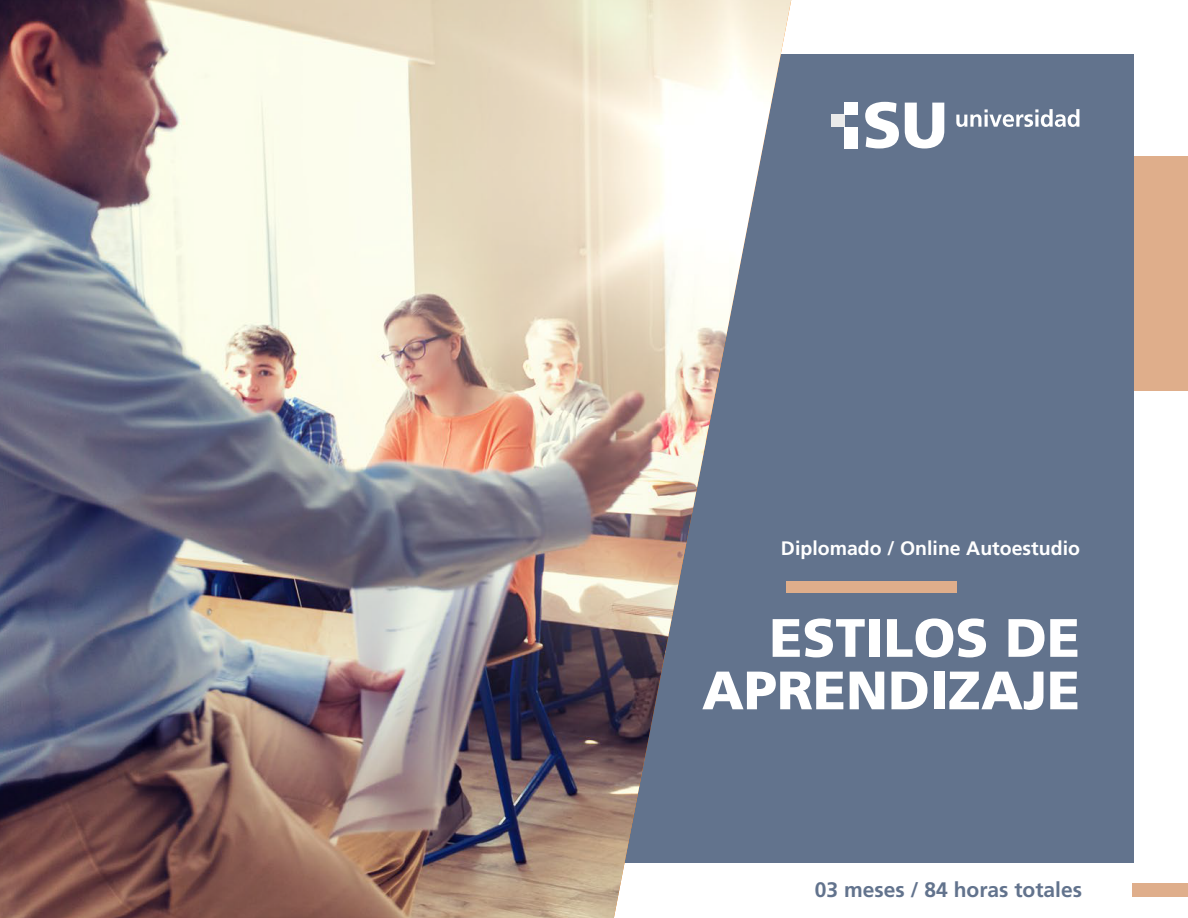
<style>
.page{position:relative;width:1188px;height:918px;background:#fff}
.page>*{position:absolute;margin:0;border:0;box-sizing:border-box;transform-origin:0 0}
.t1{font:900 54px/52.5px "Frutiger LT Std";color:#fff;text-align:right}
.t2{font:700 21px "Frutiger LT Std";color:#62738d}
.t3{font:700 19.5px "Frutiger LT Std";color:#fff}
</style>
<div class="page">
<div style="left:1133px;top:156px;width:55px;height:235px;background:#dfae8b"></div>
<div style="left:545px;top:55px;width:588px;height:808px;background:#62738d"></div>
<img style="left:0;top:0;width:791px;height:918px">
<div style="left:786px;top:581px;width:171px;height:12px;background:#dfae8b"></div>
<div style="left:1133px;top:883px;width:55px;height:14px;background:#dfae8b"></div>
<svg style="left:956px;top:109px;width:123px;height:18px"></svg>
<svg style="left:865px;top:102px;width:34px;height:46px"></svg>
<svg style="left:905px;top:103px;width:39px;height:45px"></svg>
<div style="left:831px;top:115px;width:14px;height:12px;background:#eaeaea"></div>
<div style="left:845px;top:103px;width:13px;height:12px;background:#fff"></div>
<div style="left:845px;top:127px;width:13px;height:21px;background:#fff"></div>
<p class="t3" style="left:781px;top:536px;width:301px">Diplomado / Online Autoestudio</p>
<h1 class="t1" style="left:702px;top:612px;width:380px">ESTILOS DE<br>APRENDIZAJE</h1>
<p class="t2" style="left:815px;top:877px;width:269px">03 meses / 84 horas totales</p>
</div>
